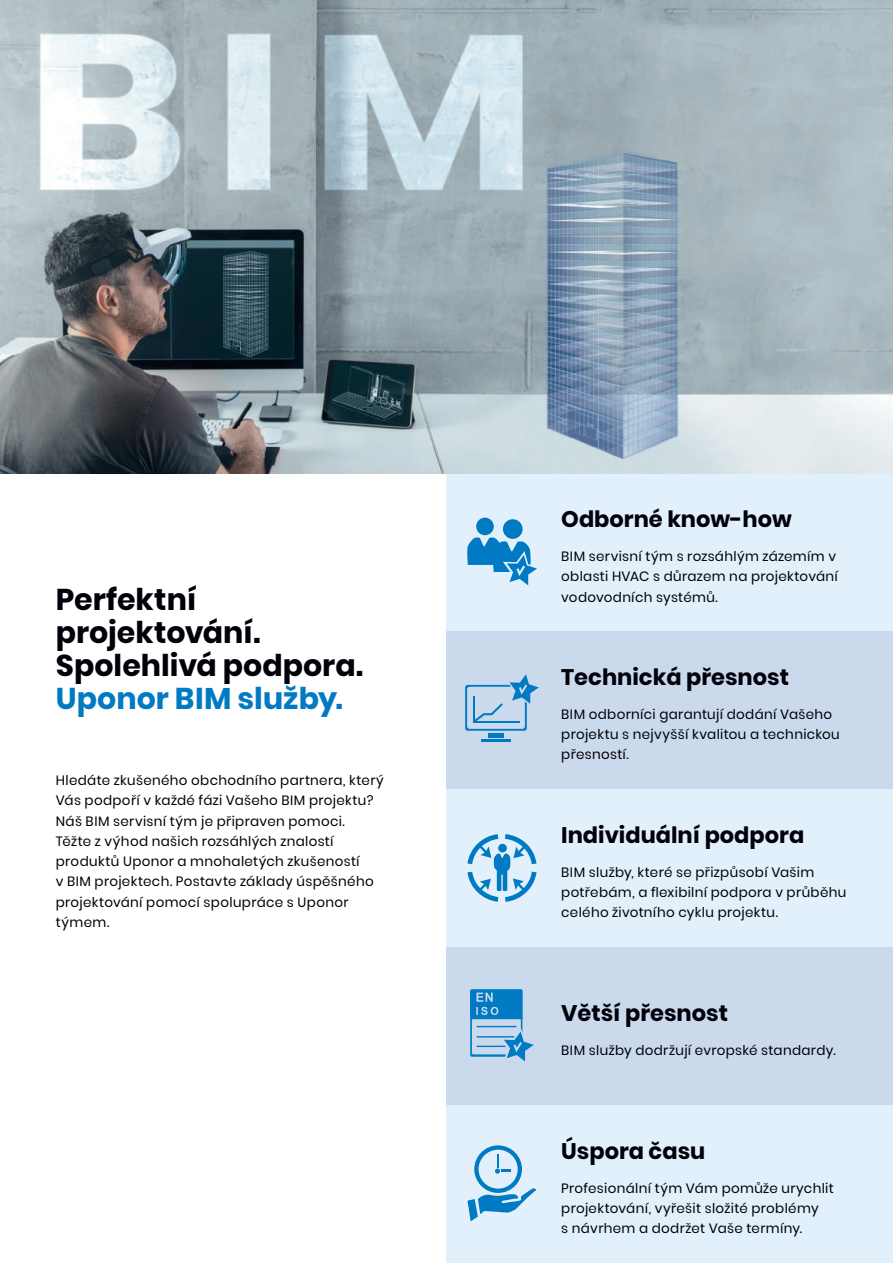
<style>
.page{position:relative;width:893px;height:1263px;background:#fff}
.page>*{position:absolute;margin:0;border:0;box-sizing:border-box;transform-origin:0 0}
.t1{font:700 30px/33px "Poppins";color:#000109}
.t2{font:700 30px "Poppins";color:#007ac2}
.t3{font:700 22.5px "Poppins";color:#000109}
.t4{font:13.5px/20.2px "Poppins";letter-spacing:.025em;color:#000109}
</style>
<div class="page">
<img style="left:0;top:0;width:893px;height:474px">
<div style="left:446px;top:474px;width:447px;height:157px;background:#e1f0fa"></div>
<div style="left:446px;top:631px;width:447px;height:158px;background:#cad9eb"></div>
<div style="left:446px;top:789px;width:447px;height:158px;background:#e1f0fa"></div>
<div style="left:446px;top:947px;width:447px;height:158px;background:#cad9eb"></div>
<div style="left:446px;top:1105px;width:447px;height:158px;background:#e1f0fa"></div>
<div style="left:503px;top:519px;width:20px;height:20px;background:#007ac2;border-radius:50%"></div>
<div style="left:476px;top:518px;width:18px;height:17px;background:#007ac2;border-radius:50%"></div>
<svg style="left:467px;top:537px;width:70px;height:48px"></svg>
<hr style="left:481px;top:739px;width:30px;height:3px;background:#007ac2">
<hr style="left:489px;top:733px;width:15px;height:4px;background:#007ac2">
<svg style="left:465px;top:674px;width:74px;height:57px"></svg>
<svg style="left:467px;top:834px;width:69px;height:68px"></svg>
<svg style="left:470px;top:989px;width:64px;height:72px"></svg>
<svg style="left:467px;top:1145px;width:69px;height:76px"></svg>
<h1 class="t1" style="left:56px;top:583px;width:309px">Perfektní projektování.<br>Spolehlivá podpora.</h1>
<h1 class="t2" style="left:56px;top:681px;width:289px">Uponor BIM služby.</h1>
<p class="t4" style="left:56px;top:770px;width:330px">Hledáte zkušeného obchodního partnera, který Vás podpoří v každé fázi Vašeho BIM projektu?<br>Náš BIM servisní tým je připraven pomoci.<br>Těžte z výhod našich rozsáhlých znalostí produktů Uponor a mnohaletých zkušeností<br>v BIM projektech. Postavte základy úspěšného projektování pomocí spolupráce s Uponor týmem.</p>
<h2 class="t3" style="left:561px;top:506px;width:232px">Odborné know-how</h2>
<p class="t4" style="left:561px;top:546px;width:278px">BIM servisní tým s rozsáhlým zázemím v oblasti HVAC s důrazem na projektování vodovodních systémů.</p>
<h2 class="t3" style="left:561px;top:664px;width:229px">Technická přesnost</h2>
<p class="t4" style="left:561px;top:704px;width:280px">BIM odborníci garantují dodání Vašeho projektu s nejvyšší kvalitou a technickou přesností.</p>
<h2 class="t3" style="left:561px;top:822px;width:244px">Individuální podpora</h2>
<p class="t4" style="left:561px;top:862px;width:287px">BIM služby, které se přizpůsobí Vašim potřebám, a flexibilní podpora v průběhu celého životního cyklu projektu.</p>
<h2 class="t3" style="left:561px;top:1000px;width:168px">Větší přesnost</h2>
<p class="t4" style="left:561px;top:1040px;width:276px">BIM služby dodržují evropské standardy.</p>
<h2 class="t3" style="left:561px;top:1138px;width:146px">Úspora času</h2>
<p class="t4" style="left:561px;top:1178px;width:274px">Profesionální tým Vám pomůže urychlit projektování, vyřešit složité problémy<br>s návrhem a dodržet Vaše termíny.</p>
</div>
